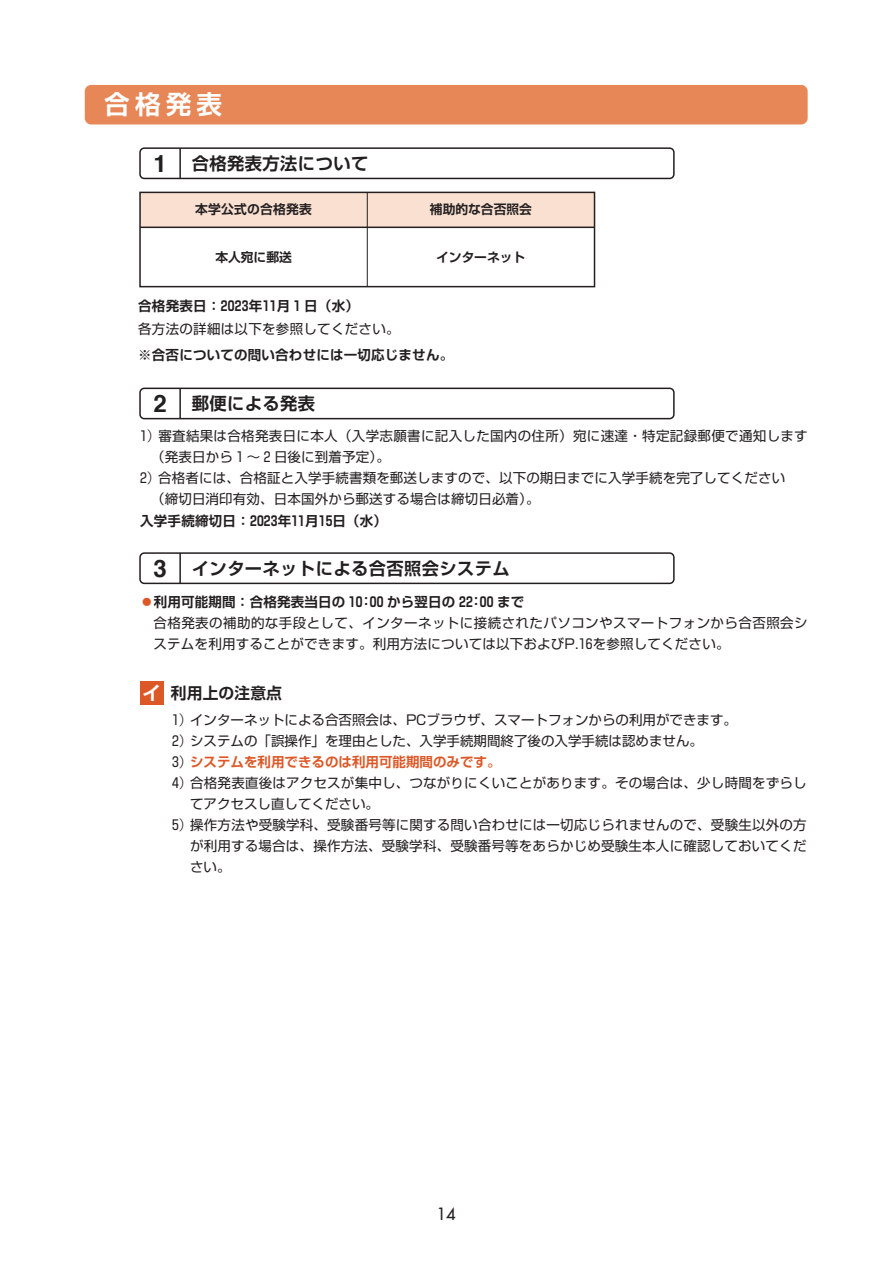
<style>
.page{position:relative;width:893px;height:1263px;background:#fff}
.page>*{position:absolute;margin:0;border:0;box-sizing:border-box;transform-origin:0 0}
.t1{font:700 25.65px "Shin Go Pr 5 De";color:#fff}
.t2{font:700 18.75px "Shin Go Pr 5 De";color:#fff}
.t3{font:700 17.25px "Shin Go Pr 5 De";letter-spacing:.025em;color:#231f20}
.t4{font:16.5px "Futura";color:#231f20}
.t5{font:700 15.75px "Shin Go Pr 5 De";letter-spacing:.01em;color:#231f20}
.t6{font:13.5px/21px "Shin Go Pr 5";letter-spacing:.015em;color:#231f20}
.t7{font:700 13.5px "Shin Go Pr 5 De";letter-spacing:.015em;color:#231f20}
.t8{font:700 13.5px "Shin Go Pr 5 De";color:#dd5827}
.t9{font:700 12.75px "Shin Go Pr 5 De";color:#231f20}
.t10{font:700 12.75px "Shin Go Pr 5 De";letter-spacing:.02em;color:#231f20}
.s1{font-family:"Helvetica";font-size:24px}
.s2{color:#dd5827}
.s3{font-family:"Shin Go Pr 5";font-weight:400;color:#231f20}
</style>
<div class="page">
<div style="left:140px;top:193px;width:455px;height:34px;background:#f9e0d1"></div>
<hr style="left:367px;top:193px;width:1px;height:94px;background:#231f20">
<hr style="left:140px;top:227px;width:455px;height:1px;background:#231f20">
<div style="left:139px;top:192px;width:456px;height:95px;border:2px solid #231f20"></div>
<div style="left:139px;top:388px;width:536px;height:31px;border:2px solid #231f20;border-radius:4px"></div>
<hr style="left:179px;top:388px;width:2px;height:31px;background:#231f20">
<div style="left:139px;top:552px;width:536px;height:32px;border:2px solid #231f20;border-radius:4px"></div>
<hr style="left:179px;top:553px;width:2px;height:30px;background:#231f20">
<div style="left:139px;top:147px;width:536px;height:32px;border:2px solid #231f20;border-radius:4px"></div>
<hr style="left:179px;top:148px;width:2px;height:30px;background:#231f20">
<div style="left:140px;top:681px;width:24px;height:24px;background:#dd5827"></div>
<div style="left:85px;top:85px;width:723px;height:39px;background:#e78758;border-radius:6px"></div>
<h1 class="t1" style="left:104px;top:83px;width:119px">合格発表</h1>
<p class="t3" style="left:154px;top:149px;width:216px"><span class="s1">1</span> 合格発表方法について</p>
<p class="t10" style="left:195px;top:199px;width:118px">本学公式の合格発表</p>
<p class="t9" style="left:430px;top:199px;width:103px">補助的な合否照会</p>
<p class="t9" style="left:215px;top:247px;width:78px">本人宛に郵送</p>
<p class="t9" style="left:436px;top:247px;width:91px">インターネット</p>
<p class="t7" style="left:138px;top:295px;width:222px">合格発表日：2023年11月 1 日（水）</p>
<p class="t6" style="left:138px;top:317px;width:263px">各方法の詳細は以下を参照してください。</p>
<p class="t7" style="left:138px;top:344px;width:316px">※合否についての問い合わせには一切応じません。</p>
<p class="t3" style="left:154px;top:389px;width:163px"><span class="s1">2</span> 郵便による発表</p>
<p class="t6" style="left:140px;top:425px;width:669px">1 審査結果は合格発表日に本人（入学志願書に記入した国内の住所）宛に速達・特定記録郵便で通知します</p>
<p class="t6" style="left:151px;top:446px;width:240px">（発表日から 1 ～ 2 日後に到着予定）。</p>
<p class="t6" style="left:140px;top:467px;width:647px">2 合格者には、合格証と入学手続書類を郵送しますので、以下の期日までに入学手続を完了してください</p>
<p class="t6" style="left:151px;top:488px;width:390px">（締切日消印有効、日本国外から郵送する場合は締切日必着）。</p>
<p class="t7" style="left:140px;top:509px;width:248px">入学手続締切日：2023年11月15日（水）</p>
<p class="t3" style="left:154px;top:554px;width:358px"><span class="s1">3</span> インターネットによる合否照会システム</p>
<p class="t7" style="left:140px;top:590px;width:386px"><span class="s2">●</span>利用可能期間：合格発表当日の 10:00 から翌日の 22:00 まで</p>
<p class="t6" style="left:154px;top:611px;width:656px">合格発表の補助的な手段として、インターネットに接続されたパソコンやスマートフォンから合否照会システムを利用することができます。利用方法については以下およびP.16を参照してください。</p>
<h2 class="t2" style="left:142px;top:678px;width:20px">イ</h2>
<p class="t5" style="left:139px;top:680px;width:145px">イ．利用上の注意点</p>
<p class="t6" style="left:172px;top:708px;width:566px">1 インターネットによる合否照会は、PCブラウザ、スマートフォンからの利用ができます。<br>2 システムの「誤操作」を理由とした、入学手続期間終了後の入学手続は認めません。</p>
<p class="t8" style="left:172px;top:750px;width:330px"><span class="s3">3</span> システムを利用できるのは利用可能期間のみです。</p>
<p class="t6" style="left:172px;top:771px;width:636px">4 合格発表直後はアクセスが集中し、つながりにくいことがあります。その場合は、少し時間をずらし</p>
<p class="t6" style="left:190px;top:792px;width:190px">てアクセスし直してください。</p>
<p class="t6" style="left:172px;top:813px;width:636px">5 操作方法や受験学科、受験番号等に関する問い合わせには一切応じられませんので、受験生以外の方</p>
<p class="t6" style="left:190px;top:834px;width:618px">が利用する場合は、操作方法、受験学科、受験番号等をあらかじめ受験生本人に確認しておいてくだ</p>
<p class="t6" style="left:190px;top:855px;width:42px">さい。</p>
<p class="t4" style="left:437px;top:1204px;width:21px">14</p>
</div>
